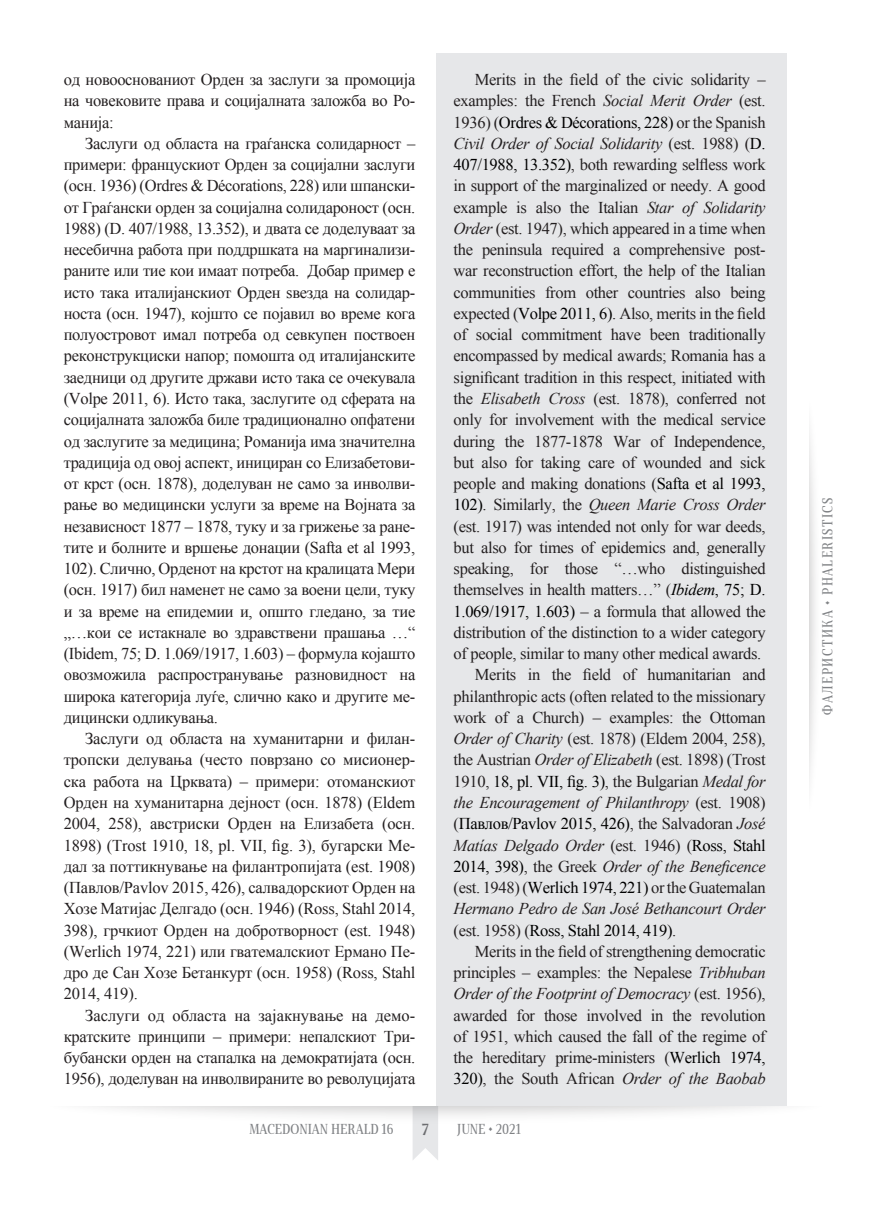
<style>
.page{position:relative;width:872px;height:1212px;background:#fff}
.page>*{position:absolute;margin:0;border:0;box-sizing:border-box;transform-origin:0 0}
._1_ГЛАВЕН_ТЕКСТ{font:16.5px/21.3px "Times New Roman";letter-spacing:-.02em;color:#231f20;text-align:justify}
.t1{font:700 15px "Skola Serif Cn";color:#6c6d70}
.t2{font:13.5px "Skola Serif Cn";color:#808285}
.t3{font:13.5px "Skola Serif Cn";letter-spacing:.1em;color:#808285}
.s1{font-style:italic}
.s2{color:#000}
.s3{font-style:italic;color:#000}
</style>
<div class="page">
<img style="left:110px;top:1107px;width:652px;height:53px">
<div style="left:437px;top:53px;width:350px;height:1053px;background:#e6e7e9"></div>
<p class="_1_ГЛАВЕН_ТЕКСТ" style="left:64px;top:69px;width:353px">од новооснованиот Орден за заслуги за промоција на човековите права и социјалната заложба во Ро&shy;манија:</p>
<p class="_1_ГЛАВЕН_ТЕКСТ" style="left:64px;top:132px;width:353px;text-indent:21px">Заслуги од областа на граѓанска солидарност – примери: францускиот Орден за социјални заслуги (осн. 1936) (Ordres &amp; Décorations, 228) или шпански&shy;от Граѓански орден за социјална солидароност (осн.<br>1988) (D. 407/1988, 13.352), и двата се доделуваат за несебична работа при поддршката на маргинализи&shy;раните или тие кои имаат потреба. Добар пример е исто така италијанскиот Орден ѕвезда на солидар&shy;носта (осн. 1947), којшто се појавил во време кога полуостровот имал потреба од севкупен поствоен реконструкциски напор; помошта од италијанските заедници од другите држави исто така се очекувала (Volpe 2011, 6). Исто така, заслугите од сферата на социјалната заложба биле традиционално опфатени од заслугите за медицина; Романија има значителна традиција од овој аспект, инициран со Елизабетови&shy;от крст (осн. 1878), доделуван не само за инволви&shy;рање во медицински услуги за време на Војната за независност 1877 – 1878, туку и за грижење за ране&shy;тите и болните и вршење донации (Safta et al 1993, 102). Слично, Орденот на крстот на кралицата Мери (осн. 1917) бил наменет не само за воени цели, туку и за време на епидемии и, општо гледано, за тие „…кои се истакнале во здравствени прашања …“ (Ibidem, 75; D. 1.069/1917, 1.603) – формула којашто овозможила распространување разновидност на широка категорија луѓе, слично како и другите ме&shy;дицински одликувања.</p>
<p class="_1_ГЛАВЕН_ТЕКСТ" style="left:64px;top:728px;width:353px;text-indent:21px">Заслуги од областа на хуманитарни и филан&shy;тропски делувања (често поврзано со мисионер&shy;ска работа на Црквата) – примери: отоманскиот Oрден на хуманитарна дејност (осн. 1878) (Eldem 2004, 258), австриски Oрден на Елизабета (осн.<br>1898) (Trost 1910, 18, pl. VII, fig. 3), бугарски Mе&shy;дал за поттикнување на филантропијата (est. 1908) (Павлов/Pavlov 2015, 426), салвадорскиот Орден на Хозе Матијас Делгадо (осн. 1946) (Ross, Stahl 2014, 398), грчкиот Орден на добротворност (est. 1948) (Werlich 1974, 221) или гватемалскиот Ермано Пе&shy;дро де Сан Хозе Бетанкурт (осн. 1958) (Ross, Stahl 2014, 419).</p>
<p class="_1_ГЛАВЕН_ТЕКСТ" style="left:64px;top:1004px;width:353px;text-indent:21px">Заслуги од областа на зајакнување на демо&shy;кратските принципи – примери: непалскиот Три&shy;бубански орден на стапалка на демократијата (осн.<br>1956), доделуван на инволвираните во револуцијата</p>
<p class="_1_ГЛАВЕН_ТЕКСТ" style="left:453px;top:69px;width:313px;text-indent:21px">Merits in the field of the civic solidarity – examples: the French <span class="s1">Social Merit Order</span> (est.<br>1936) (<span class="s2">Ordres &amp; Décorations, 228)</span> or the Spanish <span class="s1">Civil Order of Social Solidarity</span> (est. 1988) (<span class="s2">D.<br>407/1988, 13.352)</span>, both rewarding selfless work in support of the marginalized or needy. A good example is also the Italian <span class="s1">Star of Solidarity Order</span> (est. 1947), which appeared in a time when the peninsula required a comprehensive post&shy;war reconstruction effort, the help of the Italian communities from other countries also being expected (<span class="s2">Volpe 2011, 6)</span>. Also, merits in the field of social commitment have been traditionally encompassed by medical awards; Romania has a significant tradition in this respect, initiated with the <span class="s1">Elisabeth Cross</span> (est. 1878), conferred not only for involvement with the medical service during the 1877-1878 War of Independence, but also for taking care of wounded and sick people and making donations (<span class="s2">Safta et al 1993, 102)</span>. Similarly, the <span class="s1">Queen Marie Cross Order </span>(est. 1917) was intended not only for war deeds, but also for times of epidemics and, generally speaking, for those “…who distinguished themselves in health matters…” (<span class="s3">Ibidem</span><span class="s2">, 75; D.<br>1.069/1917, 1.603)</span> – a formula that allowed the distribution of the distinction to a wider category of people, similar to many other medical awards.</p>
<p class="_1_ГЛАВЕН_ТЕКСТ" style="left:453px;top:664px;width:313px;text-indent:21px">Merits in the field of humanitarian and philanthropic acts (often related to the missionary work of a Church) – examples: the Ottoman <span class="s1">Order of Charity</span> (est. 1878) (Eldem 2004, 258), the Austrian <span class="s1">Order of Elizabeth</span> (est. 1898) (Trost 1910, <span class="s2">18, pl. VII, fig. 3)</span>, the Bulgarian <span class="s1">Medal for the Encouragement of Philanthropy</span> (est. 1908) (<span class="s2">Павлов/Pavlov 2015, 426)</span>, the Salvadoran <span class="s1">José Matías Delgado Order</span> (est. 1946) (<span class="s2">Ross, Stahl 2014, 398)</span>, the Greek <span class="s1">Order of the Beneficence </span>(est. 1948) (<span class="s2">Werlich 1974, 221)</span> or the Guatemalan <span class="s1">Hermano Pedro de San José Bethancourt Order </span>(est. 1958) (<span class="s2">Ross, Stahl 2014, 419)</span>.</p>
<p class="_1_ГЛАВЕН_ТЕКСТ" style="left:453px;top:940px;width:313px;text-indent:21px">Merits in the field of strengthening democratic principles – examples: the Nepalese <span class="s1">Tribhuban Order of the Footprint of Democracy</span> (est. 1956), awarded for those involved in the revolution of 1951, which caused the fall of the regime of the hereditary prime-ministers (<span class="s2">Werlich 1974, 320)</span>, the South African <span class="s1">Order of the Baobab</span></p>
<p class="t2" style="left:249px;top:1121px;width:146px">MACEDONIAN HERALD 16</p>
<p class="t1" style="left:422px;top:1120px;width:8px">7</p>
<p class="t2" style="left:457px;top:1121px;width:65px">JUNE • 2021</p>
<p class="t3" style="left:819px;top:714px;width:218px;rotate:-90deg">ФАЛЕРИСТИКА • PHALERISTICS</p>
</div>
